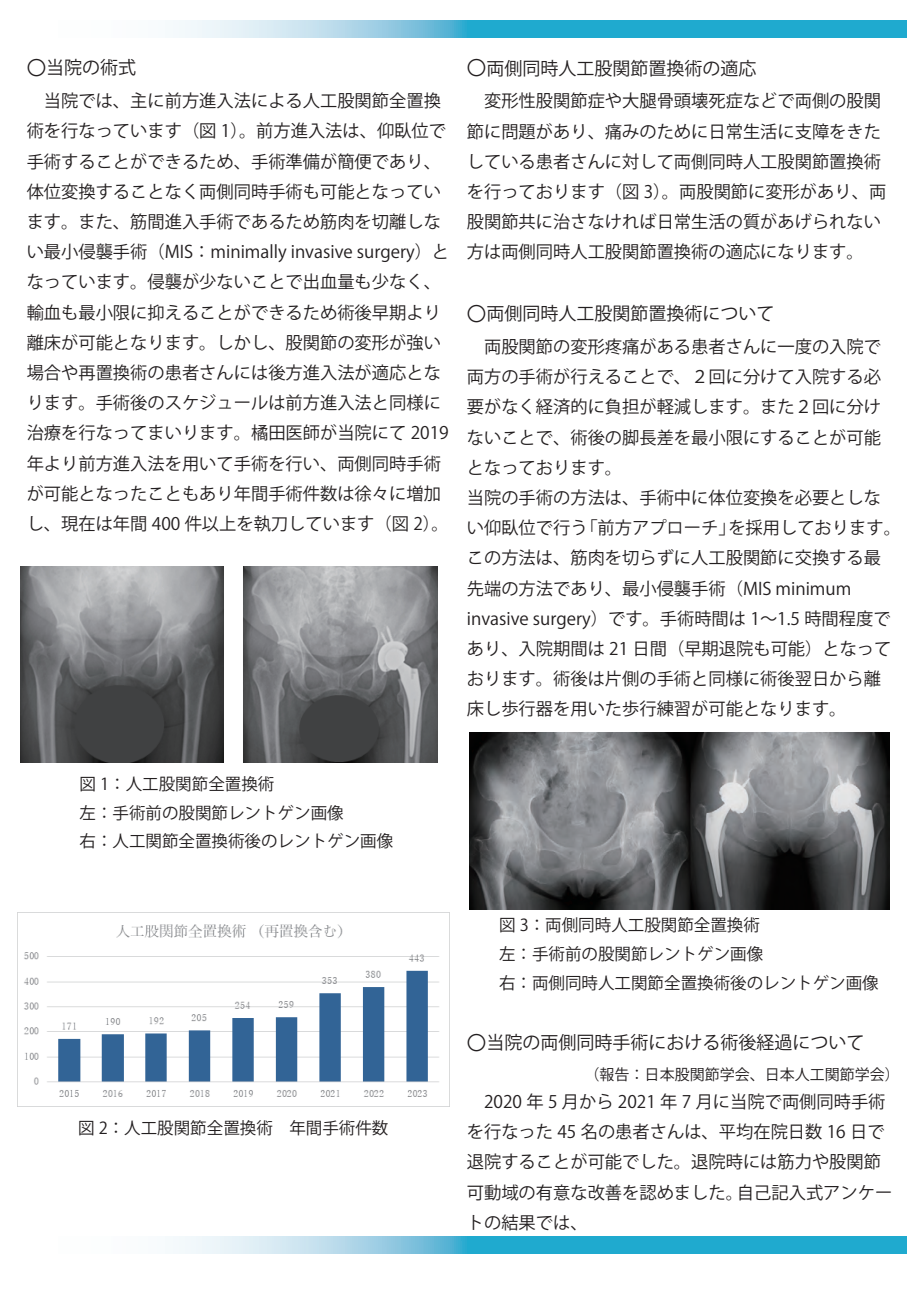
<style>
.page{position:relative;width:919px;height:1289px;background:#fff}
.page>*{position:absolute;margin:0;border:0;box-sizing:border-box;transform-origin:0 0}
.t1{font:18px "Koz Go Pro";color:#231f20}
.t2{font:17.25px/30.2px "Koz Go Pro";color:#231f20}
.t3{font:16.5px/28.8px "Koz Go Pro";color:#231f20}
.t4{font:15px "Koz Go Pro";color:#231f20}
.s1{font-size:19.5px}
</style>
<div class="page">
<svg style="left:173px;top:1236px;width:733px;height:17px"></svg>
<svg style="left:173px;top:20px;width:733px;height:17px"></svg>
<img style="left:21px;top:566px;width:416px;height:196px">
<img style="left:18px;top:912px;width:431px;height:185px">
<img style="left:469px;top:733px;width:420px;height:176px">
<p class="t1" style="left:27px;top:56px;width:111px"><span class="s1">〇</span>当院の術式</p>
<p class="t2" style="left:27px;top:86px;width:424px">　当院では、主に前方進入法による人工股関節全置換術を行なっています（図 1）。前方進入法は、仰臥位で手術することができるため、手術準備が簡便であり、体位変換することなく両側同時手術も可能となっています。また、筋間進入手術であるため筋肉を切離しない最小侵襲手術（MIS：minimally invasive surgery）となっています。侵襲が少ないことで出血量も少なく、輸血も最小限に抑えることができるため術後早期より離床が可能となります。しかし、股関節の変形が強い場合や再置換術の患者さんには後方進入法が適応となります。手術後のスケジュールは前方進入法と同様に治療を行なってまいります。橘田医師が当院にて 2019年より前方進入法を用いて手術を行い、両側同時手術が可能となったこともあり年間手術件数は徐々に増加し、現在は年間 400 件以上を執刀しています（図 2）。</p>
<p class="t1" style="left:467px;top:56px;width:291px"><span class="s1">〇</span>両側同時人工股関節置換術の適応</p>
<p class="t2" style="left:467px;top:86px;width:421px">　変形性股関節症や大腿骨頭壊死症などで両側の股関節に問題があり、痛みのために日常生活に支障をきたしている患者さんに対して両側同時人工股関節置換術を行っております（図 3）。両股関節に変形があり、両股関節共に治さなければ日常生活の質があげられない方は両側同時人工股関節置換術の適応になります。</p>
<p class="t1" style="left:467px;top:302px;width:309px"><span class="s1">〇</span>両側同時人工股関節置換術について</p>
<p class="t2" style="left:467px;top:332px;width:435px">　両股関節の変形疼痛がある患者さんに一度の入院で両方の手術が行えることで、２回に分けて入院する必要がなく経済的に負担が軽減します。また２回に分けないことで、術後の脚長差を最小限にすることが可能となっております。<br>当院の手術の方法は、手術中に体位変換を必要としない仰臥位で行う「前方アプローチ」を採用しております。この方法は、筋肉を切らずに人工股関節に交換する最先端の方法であり、最小侵襲手術（MIS minimum invasive surgery）です。手術時間は 1～1.5 時間程度であり、入院期間は 21 日間（早期退院も可能）となっております。術後は片側の手術と同様に術後翌日から離床し歩行器を用いた歩行練習が可能となります。</p>
<p class="t3" style="left:79px;top:769px;width:315px">図 1：人工股関節全置換術<br>左：手術前の股関節レントゲン画像<br>右：人工関節全置換術後のレントゲン画像</p>
<p class="t3" style="left:78px;top:1114px;width:312px">図 2：人工股関節全置換術　年間手術件数</p>
<p class="t3" style="left:499px;top:910px;width:381px">図 3：両側同時人工股関節全置換術<br>左：手術前の股関節レントゲン画像<br>右：両側同時人工関節全置換術後のレントゲン画像</p>
<p class="t1" style="left:467px;top:1030px;width:399px"><span class="s1">〇</span>当院の両側同時手術における術後経過について</p>
<p class="t4" style="left:584px;top:1064px;width:317px">（報告：日本股関節学会、日本人工関節学会）</p>
<p class="t2" style="left:467px;top:1087px;width:427px">　2020 年 5 月から 2021 年 7 月に当院で両側同時手術を行なった 45 名の患者さんは、平均在院日数 16 日で退院することが可能でした。退院時には筋力や股関節可動域の有意な改善を認めました。自己記入式アンケートの結果では、</p>
</div>
